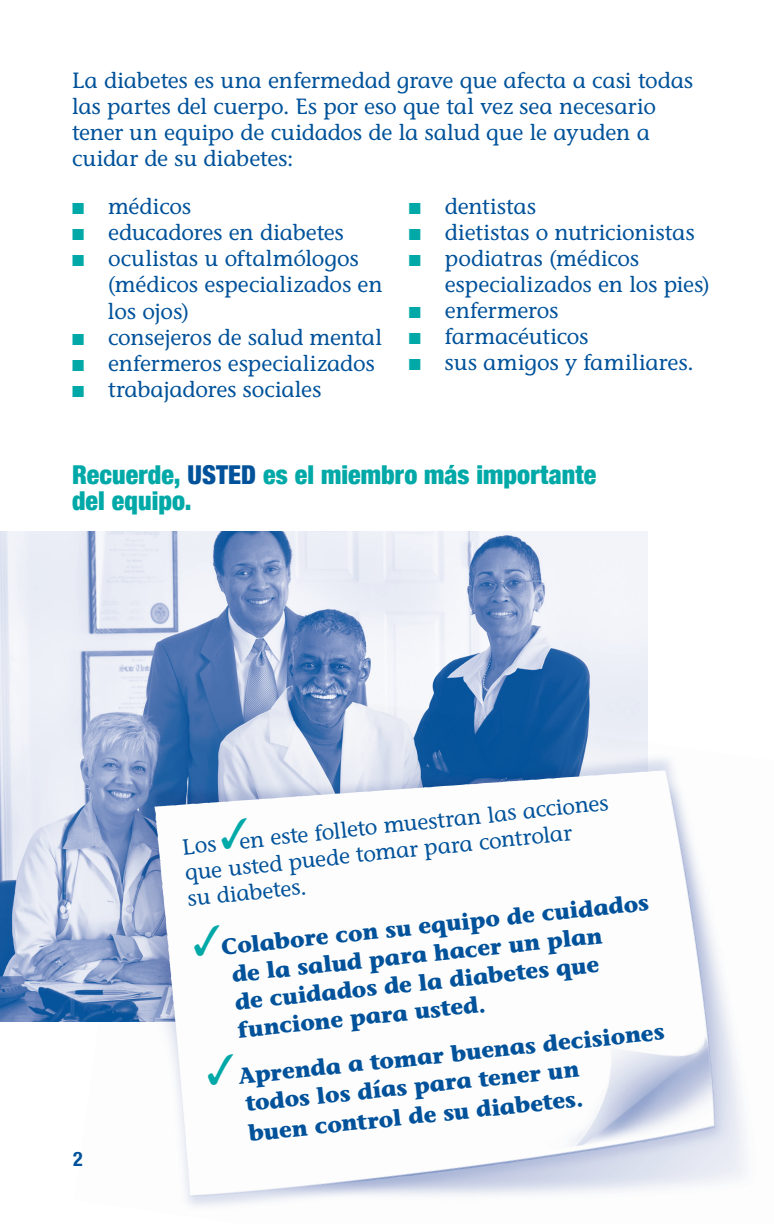
<style>
.page{position:relative;width:774px;height:1224px;background:#fff}
.page>*{position:absolute;margin:0;border:0;box-sizing:border-box;transform-origin:0 0}
.Text{font:900 condensed 26px/26px "Helvetica Neue";letter-spacing:.005em;color:#00a9a7}
.Text-2{font:700 22.6px/28px "Stone Informal Std";color:#01529a}
.Text-3{font:500 22px/26px "Stone Informal Std";color:#01529a}
.Text-4{font:700 condensed 20px "Helvetica Neue LT Std";color:#01529a}
.s1{color:#00a9a7}
.s2{color:#01529a}
</style>
<div class="page">
<img style="left:0;top:531px;width:648px;height:491px">
<img style="left:74px;top:672px;width:672px;height:535px">
<img style="left:154px;top:771px;width:505px;height:254px">
<p class="Text-3" style="left:72px;top:68px;width:623px">La diabetes es una enfermedad grave que afecta a casi todas las partes del cuerpo. Es por eso que tal vez sea necesario tener un equipo de cuidados de la salud que le ayuden a cuidar de su diabetes:</p>
<p class="Text-3" style="left:72px;top:194px;width:121px"><span class="s1">■</span> médicos</p>
<p class="Text-3" style="left:72px;top:220px;width:273px"><span class="s1">■</span> educadores en diabetes</p>
<p class="Text-3" style="left:108px;top:245px;width:276px;text-indent:-36px"><span class="s1">■</span> oculistas u oftalmólogos (médicos especializados en los ojos)</p>
<p class="Text-3" style="left:72px;top:325px;width:312px"><span class="s1">■</span> consejeros de salud mental</p>
<p class="Text-3" style="left:72px;top:351px;width:304px"><span class="s1">■</span> enfermeros especializados</p>
<p class="Text-3" style="left:72px;top:377px;width:251px"><span class="s1">■</span> trabajadores sociales</p>
<p class="Text-3" style="left:409px;top:194px;width:129px"><span class="s1">■</span> dentistas</p>
<p class="Text-3" style="left:409px;top:220px;width:287px"><span class="s1">■</span> dietistas o nutricionistas</p>
<p class="Text-3" style="left:445px;top:246px;width:267px;text-indent:-36px"><span class="s1">■</span> podiatras (médicos especializados en los pies)</p>
<p class="Text-3" style="left:409px;top:298px;width:151px"><span class="s1">■</span> enfermeros</p>
<p class="Text-3" style="left:409px;top:324px;width:181px"><span class="s1">■</span> farmacéuticos</p>
<p class="Text-3" style="left:409px;top:350px;width:287px"><span class="s1">■</span> sus amigos y familiares.</p>
<p class="Text" style="left:72px;top:461px;width:526px">Recuerde, <span class="s2">USTED</span> es el miembro más importante del equipo.</p>
<p class="Text-4" style="left:73px;top:1147px;width:11px">2</p>
<p class="Text-3" style="left:181px;top:834px;width:430px;rotate:-6deg">Los <span class="s1">✓</span> en este folleto muestran las acciones que usted puede tomar para controlar<br>su diabetes.</p>
<p class="Text-2" style="left:228px;top:932px;width:424px;text-indent:-36px;rotate:-6deg"><span class="s1">✓</span> Colabore con su equipo de cuidados de la salud para hacer un plan<br>de cuidados de la diabetes que funcione para usted.</p>
<p class="Text-2" style="left:241px;top:1061px;width:426px;line-height:29px;text-indent:-36px;rotate:-6deg"><span class="s1">✓</span> Aprenda a tomar buenas decisiones todos los días para tener un<br>buen control de su diabetes.</p>
</div>
